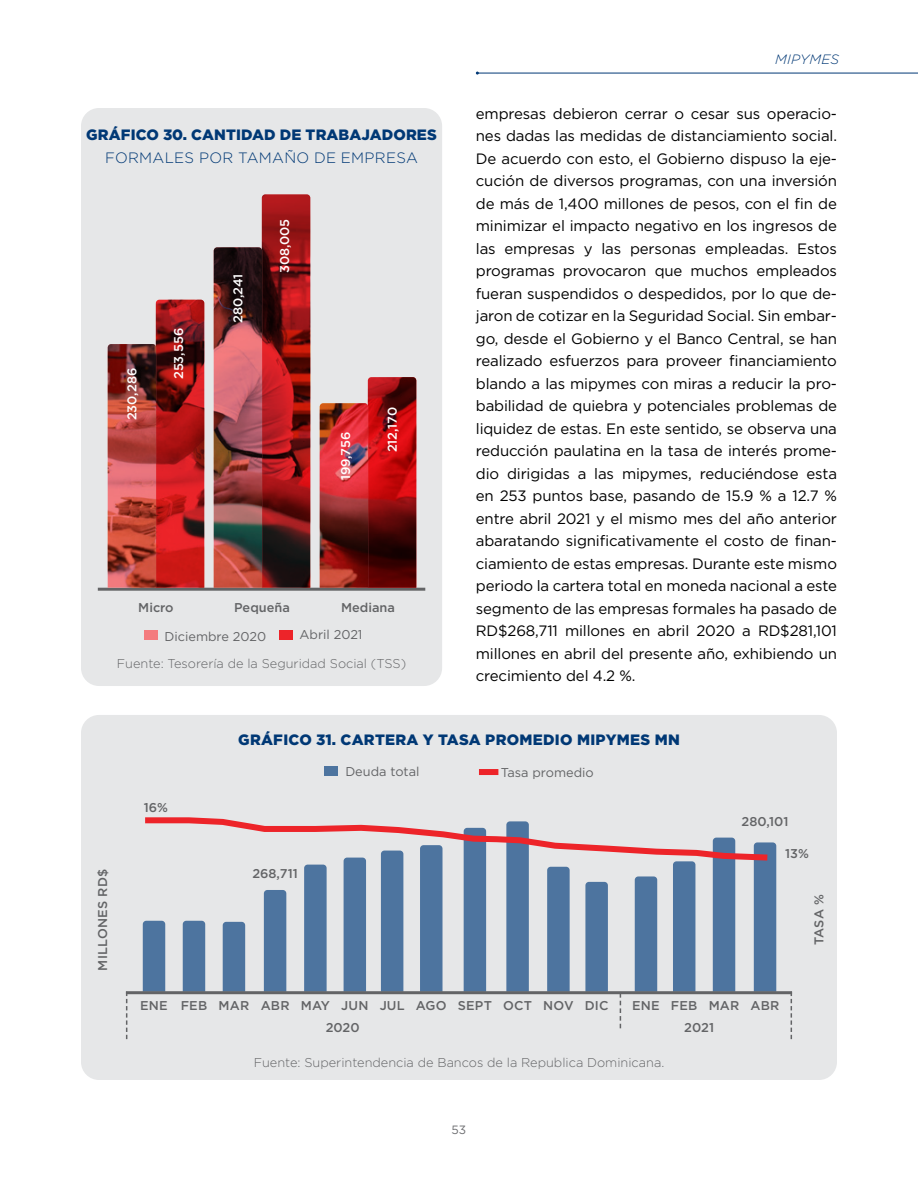
<style>
.page{position:relative;width:918px;height:1188px;background:#fff}
.page>*{position:absolute;margin:0;border:0;box-sizing:border-box;transform-origin:0 0}
.t1{font:15px/22.5px "Gotham Pro";letter-spacing:-.01em;color:#000;text-align:justify}
.t2{font:900 15px "Gotham Pro";letter-spacing:.01em;color:#003875}
.t3{font:300 15px "Gotham Pro";letter-spacing:.02em;color:#003875}
.t4{font:italic 300 13.5px "Gotham Pro";letter-spacing:.02em;color:#003875}
.t5{font:500 12.75px "Gotham Pro";letter-spacing:.01em;color:#636466}
.t6{font:300 12.75px "Gotham Pro";color:#636466}
.t7{font:12.75px "Gotham Pro";color:#636466}
.t8{font:500 12.75px "Gotham Pro";color:#fff}
.t9{font:12px "Gotham Pro";color:#6d6e71}
</style>
<div class="page">
<hr style="left:477px;top:73px;width:441px;height:1px;background:#003876">
<div style="left:81px;top:108px;width:361px;height:578px;background:#e6e7e8;border-radius:18px"></div>
<hr style="left:98px;top:588px;width:327px;height:3px;background:#636466">
<svg style="left:155px;top:300px;width:49px;height:288px;background:#a51718"></svg>
<img style="left:108px;top:344px;width:48px;height:244px">
<svg style="left:261px;top:194px;width:49px;height:394px;background:#831416"></svg>
<img style="left:214px;top:247px;width:48px;height:341px">
<svg style="left:367px;top:377px;width:49px;height:211px;background:#89090b"></svg>
<img style="left:320px;top:403px;width:48px;height:185px">
<div style="left:81px;top:715px;width:756px;height:365px;background:#e6e7e8;border-radius:18px"></div>
<div style="left:144px;top:631px;width:14px;height:9px;background:#f47b7e"></div>
<div style="left:279px;top:630px;width:14px;height:9px;background:#ed2429"></div>
<div style="left:324px;top:766px;width:14px;height:10px;background:#4d749f"></div>
<hr style="left:126px;top:991px;width:666px;height:3px;background:#636466">
<svg style="left:126px;top:994px;width:1px;height:45px"></svg>
<svg style="left:791px;top:994px;width:1px;height:45px"></svg>
<div style="left:479px;top:769px;width:19px;height:6px;background:#ed2429"></div>
<svg style="left:139px;top:817px;width:637px;height:211px"></svg>
<p class="t2" style="left:86px;top:126px;width:352px">GRÁFICO 30. CANTIDAD DE TRABAJADORES</p>
<p class="t3" style="left:105px;top:149px;width:314px">FORMALES POR TAMAÑO DE EMPRESA</p>
<p class="t8" style="left:125px;top:420px;width:54px;rotate:-90deg">230,286</p>
<p class="t8" style="left:171px;top:379px;width:53px;rotate:-90deg">253,556</p>
<p class="t8" style="left:231px;top:323px;width:51px;rotate:-90deg">280,241</p>
<p class="t8" style="left:278px;top:273px;width:56px;rotate:-90deg">308,005</p>
<p class="t5" style="left:138px;top:600px;width:37px">Micro</p>
<p class="t5" style="left:234px;top:600px;width:57px">Pequeña</p>
<p class="t8" style="left:338px;top:480px;width:50px;rotate:-90deg">199,756</p>
<p class="t8" style="left:385px;top:452px;width:47px;rotate:-90deg">212,170</p>
<p class="t5" style="left:341px;top:600px;width:55px">Mediana</p>
<p class="t7" style="left:164px;top:629px;width:103px">Diciembre 2020</p>
<p class="t7" style="left:299px;top:628px;width:65px">Abril 2021</p>
<p class="t6" style="left:117px;top:657px;width:291px">Fuente: Tesorería de la Seguridad Social (TSS)</p>
<p class="t4" style="left:775px;top:52px;width:65px">MIPYMES</p>
<p class="t1" style="left:476px;top:102px;width:363px">empresas debieron cerrar o cesar sus operacio&shy;nes dadas las medidas de distanciamiento social.<br>De acuerdo con esto, el Gobierno dispuso la eje&shy;cución de diversos programas, con una inversión de más de 1,400 millones de pesos, con el fin de minimizar el impacto negativo en los ingresos de las empresas y las personas empleadas. Estos programas provocaron que muchos empleados fueran suspendidos o despedidos, por lo que de&shy;jaron de cotizar en la Seguridad Social. Sin embar&shy;go, desde el Gobierno y el Banco Central, se han realizado esfuerzos para proveer financiamiento blando a las mipymes con miras a reducir la pro&shy;babilidad de quiebra y potenciales problemas de liquidez de estas. En este sentido, se observa una reducción paulatina en la tasa de interés prome&shy;dio dirigidas a las mipymes, reduciéndose esta en 253 puntos base, pasando de 15.9 % a 12.7 % entre abril 2021 y el mismo mes del año anterior abaratando significativamente el costo de finan&shy;ciamiento de estas empresas. Durante este mismo periodo la cartera total en moneda nacional a este segmento de las empresas formales ha pasado de RD$268,711 millones en abril 2020 a RD$281,101 millones en abril del presente año, exhibiendo un crecimiento del 4.2 %.</p>
<p class="t2" style="left:238px;top:731px;width:443px">GRÁFICO 31. CARTERA Y TASA PROMEDIO MIPYMES MN</p>
<p class="t5" style="left:95px;top:971px;width:103px;rotate:-90deg">MILLONES RD$</p>
<p class="t5" style="left:144px;top:801px;width:26px">16%</p>
<p class="t5" style="left:252px;top:866px;width:47px">268,711</p>
<p class="t7" style="left:345px;top:764px;width:76px">Deuda total</p>
<p class="t7" style="left:501px;top:765px;width:94px">Tasa promedio</p>
<p class="t5" style="left:742px;top:815px;width:48px">280,101</p>
<p class="t5" style="left:785px;top:846px;width:25px">13%</p>
<p class="t5" style="left:812px;top:945px;width:52px;rotate:-90deg">TASA %</p>
<p class="t5" style="left:140px;top:998px;width:470px">ENE FEB MAR ABR MAY JUN JUL AGO SEPT OCT NOV DIC</p>
<p class="t5" style="left:632px;top:998px;width:149px">ENE FEB MAR ABR</p>
<p class="t5" style="left:326px;top:1020px;width:35px">2020</p>
<p class="t5" style="left:684px;top:1020px;width:31px">2021</p>
<p class="t6" style="left:254px;top:1056px;width:412px">Fuente: Superintendencia de Bancos de la Republica Dominicana.</p>
<p class="t9" style="left:452px;top:1123px;width:16px">53</p>
</div>
